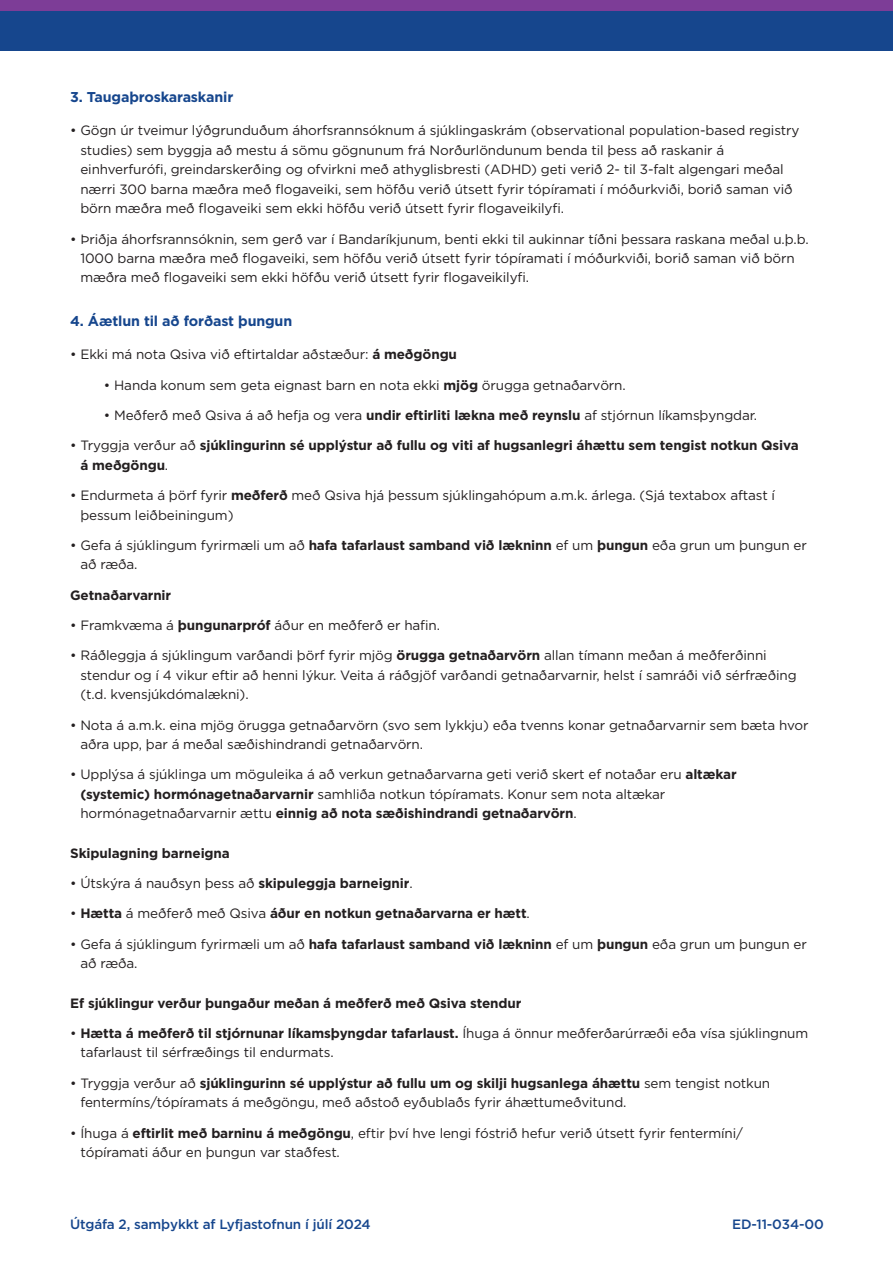
<style>
.page{position:relative;width:893px;height:1263px;background:#fff}
.page>*{position:absolute;margin:0;border:0;box-sizing:border-box;transform-origin:0 0}
.t1{font:700 14.25px "Gotham Pro";letter-spacing:-.01em;color:#16468d}
.t2{font:13.5px/19.5px "Gotham Pro";letter-spacing:-.01em;color:#231f20}
.t3{font:700 13.5px/19.5px "Gotham Pro";letter-spacing:-.01em;color:#231f20}
.t4{font:500 13.5px "Gotham Pro";letter-spacing:-.01em;color:#16468d}
.s1{font-weight:700}
.s2{font-weight:400}
</style>
<div class="page">
<div style="left:0;top:0;width:893px;height:50px;background:#16468d"></div>
<div style="left:0;top:0;width:893px;height:10px;background:#7d3d97"></div>
<p class="t1" style="left:70px;top:89px;width:165px">3. Taugaþroskaraskanir</p>
<p class="t2" style="left:80px;top:121px;width:720px;text-indent:-10px">• Gögn úr tveimur lýðgrunduðum áhorfsrannsóknum á sjúklingaskrám (observational population-based registry studies) sem byggja að mestu á sömu gögnunum frá Norðurlöndunum benda til þess að raskanir á einhverfurófi, greindarskerðing og ofvirkni með athyglisbresti (ADHD) geti verið 2- til 3-falt algengari meðal nærri 300 barna mæðra með flogaveiki, sem höfðu verið útsett fyrir tópíramati í móðurkviði, borið saman við börn mæðra með flogaveiki sem ekki höfðu verið útsett fyrir flogaveikilyfi.</p>
<p class="t2" style="left:80px;top:229px;width:730px;text-indent:-10px">• Þriðja áhorfsrannsóknin, sem gerð var í Bandaríkjunum, benti ekki til aukinnar tíðni þessara raskana meðal u.þ.b.<br>1000 barna mæðra með flogaveiki, sem höfðu verið útsett fyrir tópíramati í móðurkviði, borið saman við börn mæðra með flogaveiki sem ekki höfðu verið útsett fyrir flogaveikilyfi.</p>
<p class="t1" style="left:70px;top:313px;width:224px">4. Áætlun til að forðast þungun</p>
<p class="t2" style="left:70px;top:345px;width:388px">• Ekki má nota Qsiva við eftirtaldar aðstæður: <span class="s1">á meðgöngu</span></p>
<p class="t2" style="left:104px;top:375px;width:523px">• Handa konum sem geta eignast barn en nota ekki <span class="s1">mjög</span> örugga getnaðarvörn.</p>
<p class="t2" style="left:104px;top:405px;width:655px">• Meðferð með Qsiva á að hefja og vera <span class="s1">undir eftirliti lækna með reynslu</span> af stjórnun líkamsþyngdar.</p>
<p class="t3" style="left:80px;top:435px;width:720px;text-indent:-10px"><span class="s2">• Tryggja verður að</span> sjúklingurinn sé upplýstur að fullu og viti af hugsanlegri áhættu sem tengist notkun Qsiva á meðgöngu<span class="s2">.</span></p>
<p class="t2" style="left:80px;top:485px;width:696px;text-indent:-10px">• Endurmeta á þörf fyrir <span class="s1">meðferð</span> með Qsiva hjá þessum sjúklingahópum a.m.k. árlega. (Sjá textabox aftast í þessum leiðbeiningum)</p>
<p class="t2" style="left:80px;top:535px;width:728px;text-indent:-10px">• Gefa á sjúklingum fyrirmæli um að <span class="s1">hafa tafarlaust samband við lækninn</span> ef um <span class="s1">þungun</span> eða grun um þungun er að ræða.</p>
<p class="t3" style="left:70px;top:585px;width:103px">Getnaðarvarnir</p>
<p class="t2" style="left:70px;top:615px;width:371px">• Framkvæma á <span class="s1">þungunarpróf</span> áður en meðferð er hafin.</p>
<p class="t2" style="left:80px;top:646px;width:718px;text-indent:-10px">• Ráðleggja á sjúklingum varðandi þörf fyrir mjög <span class="s1">örugga getnaðarvörn</span> allan tímann meðan á meðferðinni stendur og í 4 vikur eftir að henni lýkur. Veita á ráðgjöf varðandi getnaðarvarnir, helst í samráði við sérfræðing (t.d. kvensjúkdómalækni).</p>
<p class="t2" style="left:80px;top:715px;width:730px;text-indent:-10px">• Nota á a.m.k. eina mjög örugga getnaðarvörn (svo sem lykkju) eða tvenns konar getnaðarvarnir sem bæta hvor aðra upp, þar á meðal sæðishindrandi getnaðarvörn.</p>
<p class="t2" style="left:80px;top:765px;width:658px;text-indent:-10px">• Upplýsa á sjúklinga um möguleika á að verkun getnaðarvarna geti verið skert ef notaðar eru <span class="s1">altækar (systemic) hormónagetnaðarvarnir</span> samhliða notkun tópíramats. Konur sem nota altækar hormónagetnaðarvarnir ættu <span class="s1">einnig að nota sæðishindrandi getnaðarvörn</span>.</p>
<p class="t3" style="left:70px;top:843px;width:161px">Skipulagning barneigna</p>
<p class="t2" style="left:70px;top:873px;width:344px">• Útskýra á nauðsyn þess að <span class="s1">skipuleggja barneignir</span>.</p>
<p class="t3" style="left:70px;top:903px;width:461px"><span class="s2">•</span> Hætta <span class="s2">á meðferð með Qsiva</span> áður en notkun getnaðarvarna er hætt<span class="s2">.</span></p>
<p class="t2" style="left:80px;top:934px;width:728px;text-indent:-10px">• Gefa á sjúklingum fyrirmæli um að <span class="s1">hafa tafarlaust samband við lækninn</span> ef um <span class="s1">þungun</span> eða grun um þungun er að ræða.</p>
<p class="t3" style="left:70px;top:993px;width:453px">Ef sjúklingur verður þungaður meðan á meðferð með Qsiva stendur</p>
<p class="t2" style="left:80px;top:1023px;width:729px;text-indent:-10px">• <span class="s1">Hætta á meðferð til stjórnunar líkamsþyngdar tafarlaust.</span> Íhuga á önnur meðferðarúrræði eða vísa sjúklingnum tafarlaust til sérfræðings til endurmats.</p>
<p class="t2" style="left:80px;top:1073px;width:691px;text-indent:-10px">• Tryggja verður að <span class="s1">sjúklingurinn sé upplýstur að fullu um og skilji hugsanlega áhættu</span> sem tengist notkun fentermíns/tópíramats á meðgöngu, með aðstoð eyðublaðs fyrir áhættumeðvitund.</p>
<p class="t2" style="left:80px;top:1123px;width:664px;text-indent:-10px">• Íhuga á <span class="s1">eftirlit með barninu á meðgöngu</span>, eftir því hve lengi fóstrið hefur verið útsett fyrir fentermíni/ tópíramati áður en þungun var staðfest.</p>
<p class="t4" style="left:70px;top:1217px;width:302px">Útgáfa 2, samþykkt af Lyfjastofnun í júlí 2024</p>
<p class="t4" style="left:732px;top:1217px;width:93px">ED-11-034-00</p>
</div>
